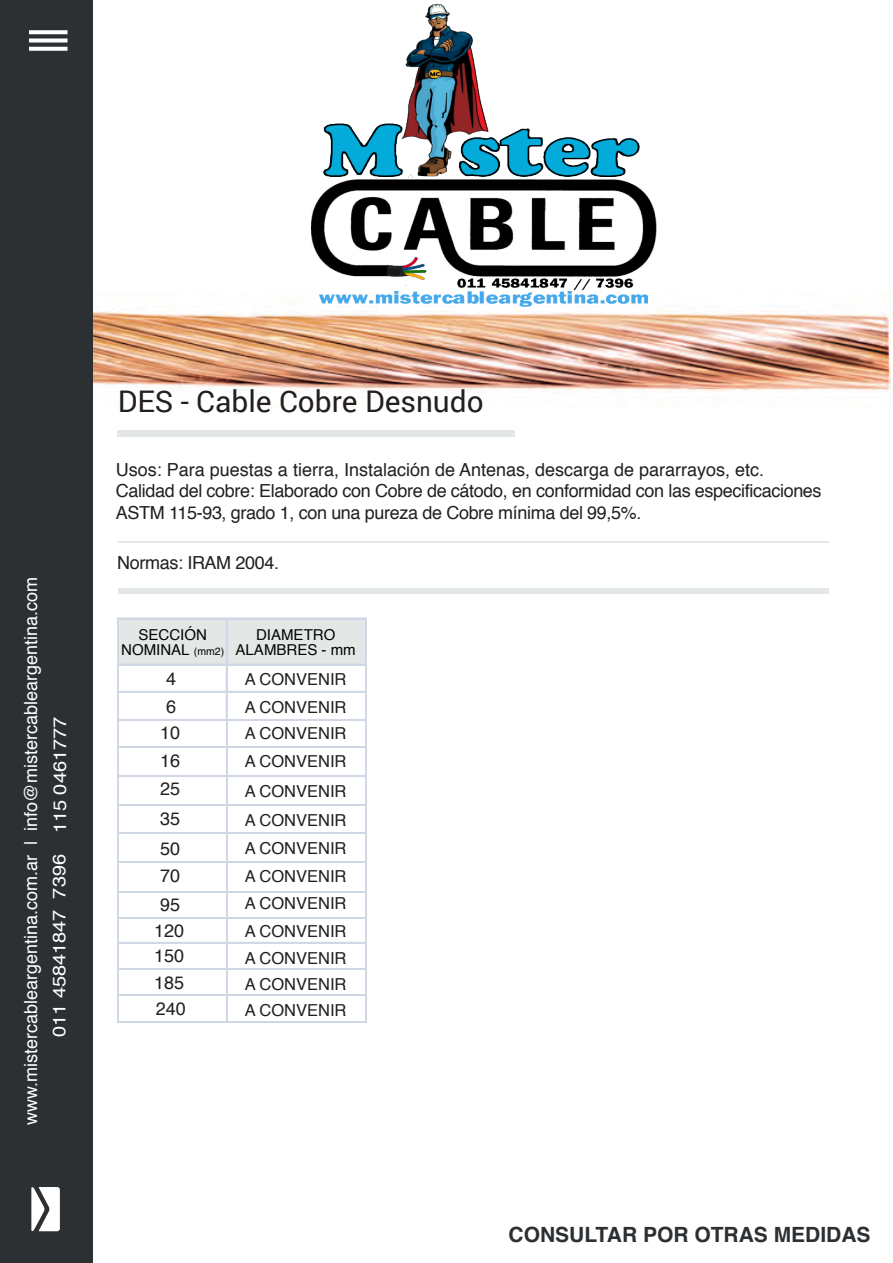
<style>
.page{position:relative;width:893px;height:1263px;background:#fff}
.page>*{position:absolute;margin:0;border:0;box-sizing:border-box;transform-origin:0 0}
.t1{font:29.7px "Roboto";color:#231f20}
.t2{font:700 21px "Helvetica";color:#2c3033}
.t3{font:18px/27.6px "Helvetica";letter-spacing:-.02em;color:#231f20}
.t4{font:18px/28.3px "Helvetica";color:#fff}
.t5{font:16.5px/29px "Helvetica";color:#231f20;text-align:justify}
.t6{font:15px/15px "Helvetica";color:#050504;text-align:center}
.s1{font-size:10.5px}
</style>
<div class="page">
<img style="left:93px;top:308px;width:798px;height:84px">
<div style="left:117px;top:430px;width:398px;height:6px;background:#e3e8e6"></div>
<hr style="left:118px;top:541px;width:710px;height:2px;background:#e3e8e6">
<div style="left:117px;top:618px;width:250px;height:47px;background:#e3e8e6"></div>
<hr style="left:117px;top:618px;width:248px;height:1px;background:#d1d8e5">
<hr style="left:117px;top:664px;width:248px;height:1px;background:#d1d8e5">
<hr style="left:117px;top:691px;width:248px;height:2px;background:#d1d8e5">
<hr style="left:117px;top:720px;width:248px;height:1px;background:#d1d8e5">
<hr style="left:117px;top:746px;width:248px;height:2px;background:#d1d8e5">
<hr style="left:117px;top:775px;width:248px;height:1px;background:#d1d8e5">
<hr style="left:117px;top:804px;width:248px;height:2px;background:#d1d8e5">
<hr style="left:117px;top:832px;width:248px;height:1px;background:#d1d8e5">
<hr style="left:117px;top:861px;width:248px;height:1px;background:#d1d8e5">
<hr style="left:117px;top:892px;width:248px;height:1px;background:#d1d8e5">
<hr style="left:117px;top:917px;width:248px;height:2px;background:#d1d8e5">
<hr style="left:117px;top:942px;width:248px;height:2px;background:#d1d8e5">
<hr style="left:117px;top:968px;width:248px;height:1px;background:#d1d8e5">
<hr style="left:117px;top:994px;width:248px;height:2px;background:#d1d8e5">
<hr style="left:117px;top:1021px;width:248px;height:2px;background:#d1d8e5">
<hr style="left:226px;top:619px;width:1px;height:402px;background:#d1d8e5">
<hr style="left:366px;top:618px;width:1px;height:102px;background:#d1d8e5">
<hr style="left:365px;top:618px;width:1px;height:404px;background:#d1d8e5">
<hr style="left:117px;top:618px;width:1px;height:404px;background:#d1d8e5">
<div style="left:118px;top:589px;width:710px;height:5px;background:#e3e8e6"></div>
<div style="left:0;top:0;width:93px;height:1263px;background:#2c3033"></div>
<svg style="left:31px;top:1187px;width:29px;height:45px"></svg>
<svg style="left:29px;top:30px;width:39px;height:4px"></svg>
<div style="left:29px;top:38px;width:39px;height:5px;background:#fff"></div>
<svg style="left:29px;top:47px;width:39px;height:4px"></svg>
<img style="left:311px;top:3px;width:345px;height:304px">
<p class="t4" style="left:17px;top:1037px;width:461px;text-indent:-88px;rotate:-90deg">www.mistercableargentina.com.ar | info@mistercableargentina.com<br>011 45841847 / 7396 / 115 0461777</p>
<h1 class="t1" style="left:118px;top:380px;width:367px">DES - Cable Cobre Desnudo</h1>
<p class="t3" style="left:116px;top:459px;width:707px;line-height:21.6px">Usos: Para puestas a tierra, Instalación de Antenas, descarga de pararrayos, etc.<br>Calidad del cobre: Elaborado con Cobre de cátodo, en conformidad con las especificaciones<br>ASTM 115-93, grado 1, con una pureza de Cobre mínima del 99,5%.</p>
<p class="t3" style="left:117px;top:549px;width:163px">Normas: IRAM 2004.</p>
<p class="t6" style="left:121px;top:628px;width:105px">SECCIÓN<br>NOMINAL <span class="s1">(mm2)</span></p>
<p class="t3" style="left:160px;top:665px;width:22px;text-align:center">4<br>6<br>10<br>16<br>25</p>
<p class="t3" style="left:160px;top:804px;width:22px;line-height:29.8px">35<br>50</p>
<p class="t3" style="left:160px;top:862px;width:22px;line-height:28.5px">70<br>95</p>
<p class="t3" style="left:154px;top:919px;width:32px;line-height:25px">120<br>150</p>
<p class="t3" style="left:154px;top:970px;width:33px;line-height:26px">185<br>240</p>
<p class="t6" style="left:236px;top:628px;width:122px">DIAMETRO<br>ALAMBRES - mm</p>
<p class="t5" style="left:245px;top:665px;width:103px;line-height:28px">A CONVENIR<br>A CONVENIR</p>
<p class="t5" style="left:245px;top:719px;width:103px">A CONVENIR A CONVENIR A CONVENIR A CONVENIR</p>
<p class="t5" style="left:245px;top:835px;width:103px;line-height:27.8px">A CONVENIR A CONVENIR A CONVENIR A CONVENIR</p>
<p class="t5" style="left:245px;top:945px;width:103px;line-height:26.2px">A CONVENIR A CONVENIR A CONVENIR</p>
<p class="t2" style="left:509px;top:1218px;width:364px">CONSULTAR POR OTRAS MEDIDAS</p>
</div>
